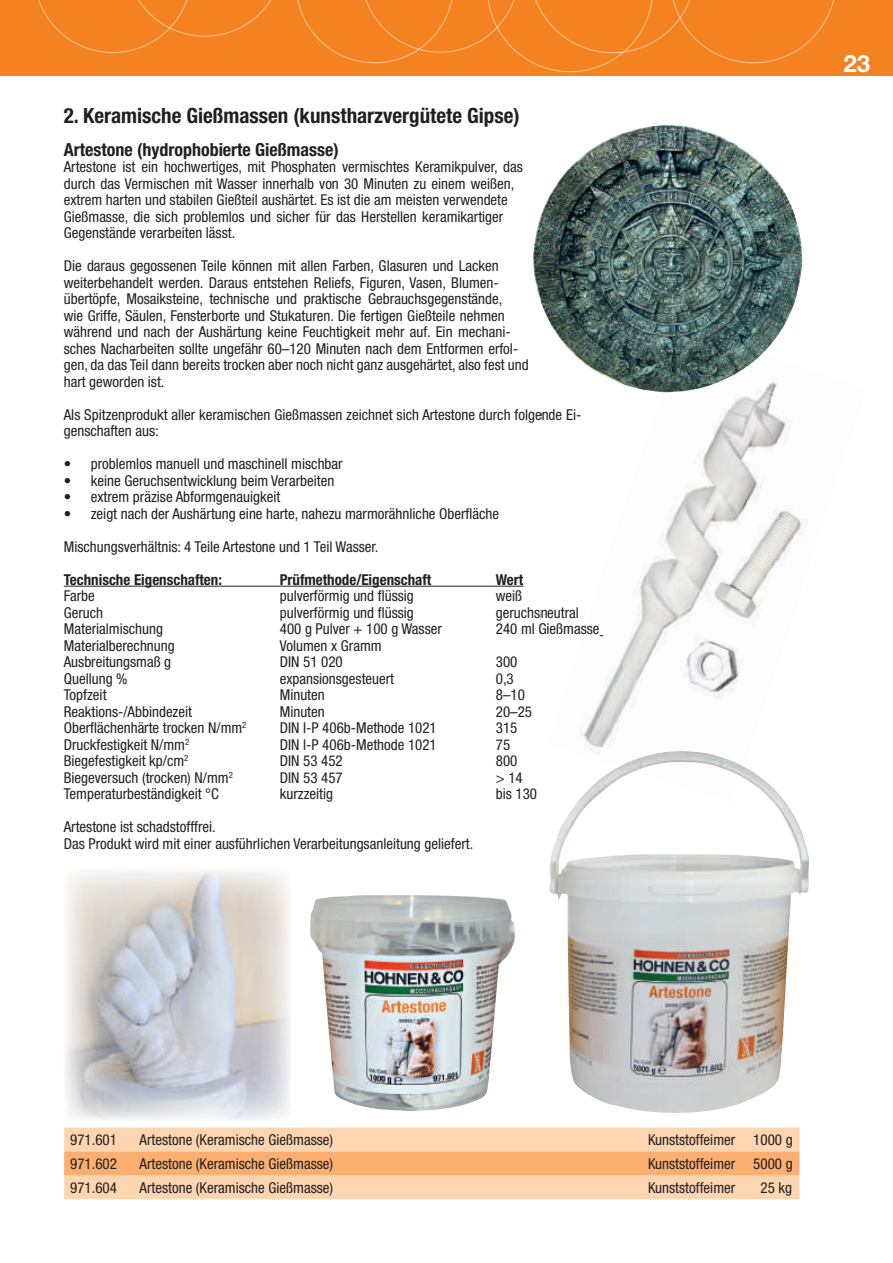
<style>
.page{position:relative;width:893px;height:1263px;background:#fff}
.page>*{position:absolute;margin:0;border:0;box-sizing:border-box;transform-origin:0 0}
.t1{font:700 24px "Helvetica Neue";color:#fff}
.t2{font:700 condensed 21px "Helvetica Neue";color:#231f20}
.t3{font:700 condensed 18px "Helvetica Neue";color:#231f20}
.t4{font:condensed 15px/16.5px "Helvetica Neue";color:#231f20}
.t5{font:700 condensed 15px "Helvetica Neue";color:#231f20}
</style>
<div class="page">
<div style="left:0;top:0;width:893px;height:76px;background:#f58220"></div>
<svg style="left:38px;top:0;width:234px;height:53px"></svg>
<svg style="left:297px;top:0;width:537px;height:72px"></svg>
<div style="left:64px;top:1127px;width:735px;height:72px;background:#fdd5b0"></div>
<div style="left:64px;top:1151px;width:735px;height:24px;background:#faaf71"></div>
<img style="left:310px;top:895px;width:205px;height:216px">
<img style="left:549px;top:804px;width:260px;height:309px">
<img style="left:66px;top:870px;width:224px;height:250px">
<img style="left:533px;top:125px;width:269px;height:203px">
<hr style="left:64px;top:586px;width:459px;height:1px;background:#231f20">
<img style="left:553px;top:328px;width:254px;height:476px">
<h2 class="t2" style="left:64px;top:107px;width:457px">2. Keramische Gießmassen (kunstharzvergütete Gipse)</h2>
<p class="t3" style="left:64px;top:143px;width:277px">Artestone (hydrophobierte Gießmasse)</p>
<p class="t4" style="left:64px;top:160px;width:460px">Artestone ist ein hochwertiges, mit Phosphaten vermischtes Keramikpulver, das durch das Vermischen mit Wasser innerhalb von 30 Minuten zu einem weißen, extrem harten und stabilen Gießteil aushärtet. Es ist die am meisten verwendete Gießmasse, die sich problemlos und sicher für das Herstellen keramikartiger Gegenstände verarbeiten lässt.</p>
<p class="t4" style="left:64px;top:259px;width:466px">Die daraus gegossenen Teile können mit allen Farben, Glasuren und Lacken weiterbehandelt werden. Daraus entstehen Reliefs, Figuren, Vasen, Blumen&shy;übertöpfe, Mosaiksteine, technische und praktische Gebrauchsgegenstände,<br>wie Griffe, Säulen, Fensterborte und Stukaturen. Die fertigen Gießteile nehmen während und nach der Aushärtung keine Feuchtigkeit mehr auf. Ein mechani&shy;sches Nacharbeiten sollte ungefähr 60–120 Minuten nach dem Entformen erfol&shy;gen, da das Teil dann bereits trocken aber noch nicht ganz ausgehärtet, also fest und hart geworden ist.</p>
<p class="t4" style="left:64px;top:408px;width:519px">Als Spitzenprodukt aller keramischen Gießmassen zeichnet sich Artestone durch folgende Ei&shy;genschaften aus:</p>
<p class="t4" style="left:64px;top:455px;width:280px">• problemlos manuell und maschinell mischbar</p>
<p class="t4" style="left:64px;top:472px;width:272px">• keine Geruchsentwicklung beim Verarbeiten</p>
<p class="t4" style="left:64px;top:488px;width:218px">• extrem präzise Abformgenauigkeit</p>
<p class="t4" style="left:64px;top:505px;width:437px">• zeigt nach der Aushärtung eine harte, nahezu marmorähnliche Oberfläche</p>
<p class="t4" style="left:64px;top:540px;width:316px">Mischungsverhältnis: 4 Teile Artestone und 1 Teil Wasser.</p>
<p class="t5" style="left:64px;top:574px;width:160px">Technische Eigenschaften:</p>
<p class="t5" style="left:280px;top:574px;width:153px">Prüfmethode/Eigenschaft</p>
<p class="t5" style="left:496px;top:574px;width:29px">Wert</p>
<p class="t4" style="left:64px;top:589px;width:33px">Farbe</p>
<p class="t4" style="left:280px;top:589px;width:136px">pulverförmig und flüssig</p>
<p class="t4" style="left:496px;top:589px;width:28px">weiß</p>
<p class="t4" style="left:64px;top:606px;width:41px">Geruch</p>
<p class="t4" style="left:280px;top:606px;width:136px">pulverförmig und flüssig</p>
<p class="t4" style="left:496px;top:606px;width:85px">geruchsneutral</p>
<p class="t4" style="left:64px;top:622px;width:101px">Materialmischung</p>
<p class="t4" style="left:280px;top:622px;width:164px">400 g Pulver + 100 g Wasser</p>
<p class="t4" style="left:496px;top:622px;width:105px">240 ml Gießmasse</p>
<p class="t4" style="left:64px;top:639px;width:112px">Materialberechnung</p>
<p class="t4" style="left:280px;top:639px;width:103px">Volumen x Gramm</p>
<p class="t4" style="left:64px;top:655px;width:109px">Ausbreitungsmaß g</p>
<p class="t4" style="left:280px;top:655px;width:64px">DIN 51 020</p>
<p class="t4" style="left:496px;top:655px;width:23px">300</p>
<p class="t4" style="left:64px;top:672px;width:65px">Quellung %</p>
<p class="t4" style="left:280px;top:672px;width:116px">expansionsgesteuert</p>
<p class="t4" style="left:496px;top:672px;width:19px">0,3</p>
<p class="t4" style="left:64px;top:688px;width:44px">Topfzeit</p>
<p class="t4" style="left:280px;top:688px;width:47px">Minuten</p>
<p class="t4" style="left:496px;top:688px;width:31px">8–10</p>
<p class="t4" style="left:64px;top:705px;width:130px">Reaktions-/Abbindezeit</p>
<p class="t4" style="left:280px;top:705px;width:47px">Minuten</p>
<p class="t4" style="left:496px;top:705px;width:38px">20–25</p>
<p class="t4" style="left:64px;top:721px;width:184px">Oberflächenhärte trocken N/mm<sup>2</sup></p>
<p class="t4" style="left:280px;top:721px;width:159px">DIN l-P 406b-Methode 1021</p>
<p class="t4" style="left:496px;top:721px;width:23px">315</p>
<p class="t4" style="left:64px;top:738px;width:127px">Druckfestigkeit N/mm<sup>2</sup></p>
<p class="t4" style="left:280px;top:738px;width:159px">DIN l-P 406b-Methode 1021</p>
<p class="t4" style="left:496px;top:738px;width:16px">75</p>
<p class="t4" style="left:64px;top:754px;width:126px">Biegefestigkeit kp/cm<sup>2</sup></p>
<p class="t4" style="left:280px;top:754px;width:64px">DIN 53 452</p>
<p class="t4" style="left:496px;top:754px;width:23px">800</p>
<p class="t4" style="left:64px;top:771px;width:171px">Biegeversuch (trocken) N/mm<sup>2</sup></p>
<p class="t4" style="left:280px;top:771px;width:64px">DIN 53 457</p>
<p class="t4" style="left:496px;top:771px;width:28px">&gt; 14</p>
<p class="t4" style="left:64px;top:787px;width:157px">Temperaturbeständigkeit °C</p>
<p class="t4" style="left:280px;top:787px;width:55px">kurzzeitig</p>
<p class="t4" style="left:496px;top:787px;width:43px">bis 130</p>
<p class="t4" style="left:64px;top:820px;width:411px">Artestone ist schadstofffrei.<br>Das Produkt wird mit einer ausführlichen Verarbeitungsanleitung geliefert.</p>
<h1 class="t1" style="left:843px;top:49px;width:28px">23</h1>
<p class="t4" style="left:70px;top:1133px;width:48px">971.601</p>
<p class="t4" style="left:140px;top:1133px;width:195px">Artestone (Keramische Gießmasse)</p>
<p class="t4" style="left:648px;top:1133px;width:146px">Kunststoffeimer 1000 g</p>
<p class="t4" style="left:70px;top:1157px;width:48px">971.602</p>
<p class="t4" style="left:140px;top:1157px;width:195px">Artestone (Keramische Gießmasse)</p>
<p class="t4" style="left:648px;top:1157px;width:146px">Kunststoffeimer 5000 g</p>
<p class="t4" style="left:70px;top:1181px;width:48px">971.604</p>
<p class="t4" style="left:140px;top:1181px;width:195px">Artestone (Keramische Gießmasse)</p>
<p class="t4" style="left:648px;top:1181px;width:89px">Kunststoffeimer</p>
<p class="t4" style="left:760px;top:1181px;width:33px">25 kg</p>
</div>
